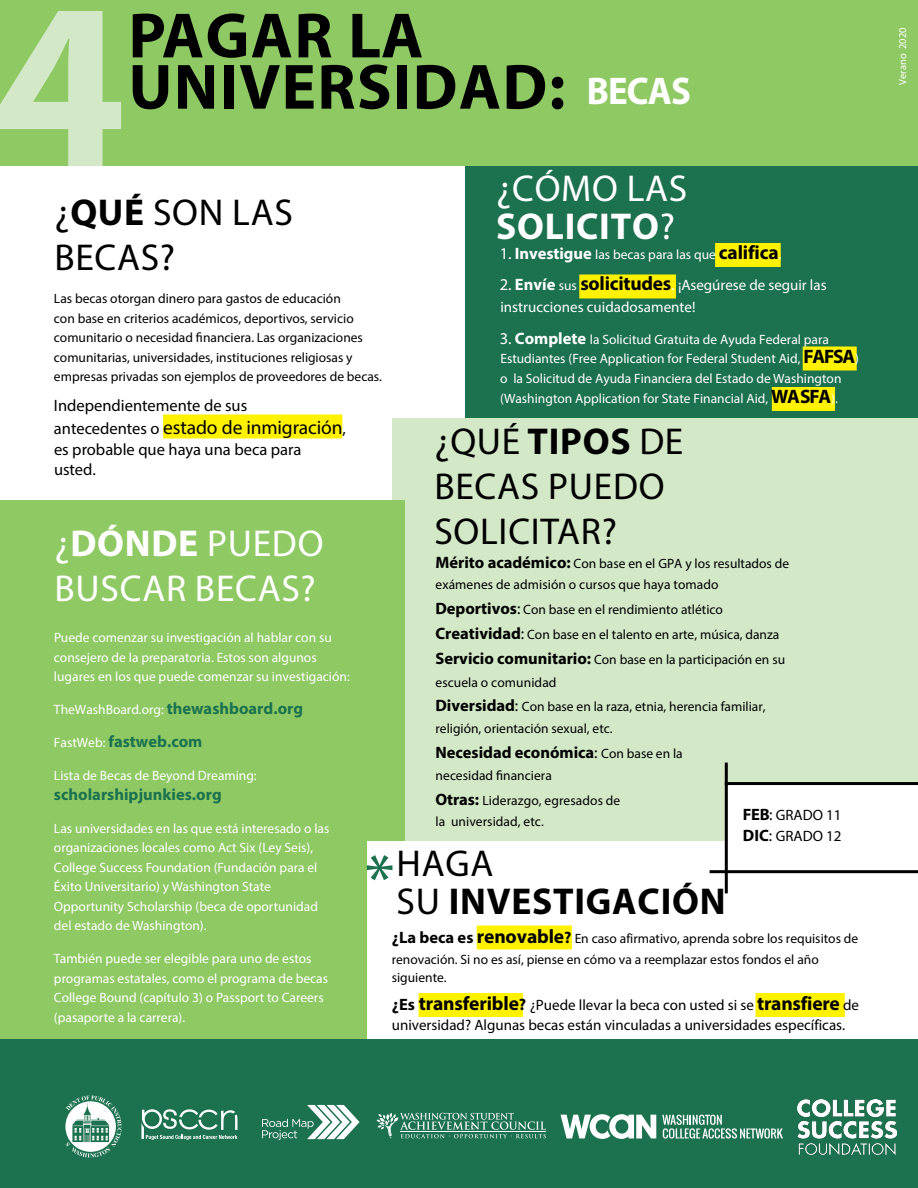
<style>
.page{position:relative;width:918px;height:1188px;background:#fff}
.page>*{position:absolute;margin:0;border:0;box-sizing:border-box;transform-origin:0 0}
.t1{font:700 238.5px "Myriad Pro";color:#d2e8c7}
.t2{font:72px "Myriad Pro";color:#1c724e}
.t3{font:700 64.5px/51.3px "Myriad Pro";letter-spacing:.02em;color:#000}
.t4{font:37.5px/45px "Myriad Pro";letter-spacing:.02em;color:#000}
.t5{font:37.5px/37.5px "Myriad Pro";letter-spacing:.02em;color:#fff}
.t6{font:700 37.5px/37.5px "Myriad Pro";letter-spacing:.02em;color:#000}
.t7{font:19.5px "Myriad Pro";letter-spacing:-.01em;color:#000}
.t8{font:16.5px/19.8px "Myriad Pro";color:#000}
.t9{font:700 16.5px "Myriad Pro";color:#1c724e}
.t10{font:700 16.5px "Myriad Pro";color:#000}
.t11{font:15px/20.2px "Myriad Pro";color:#000}
.t12{font:15px/21.8px "Myriad Pro";color:#fff}
.t13{font:13.5px/19.5px "Myriad Pro";color:#fff}
.t14{font:13.5px/19.5px "Myriad Pro";color:#000}
.t15{font:10.5px "Myriad Pro";color:#fff}
.s1{font-size:38.7px;color:#fff}
.s2{font-weight:700}
.s3{font-size:16.5px}
.s4{font-weight:700;font-size:16.5px}
.s5{font-weight:700;font-size:19.5px;color:#000}
.s6{font-size:13.5px}
.s7{font-weight:400}
.s8{font-weight:400;font-size:13.5px}
.s9{font-weight:700;font-size:16.5px;color:#1c724e}
.s10{font-weight:400;font-size:13.5px;color:#fff}
.s11{font-weight:700;font-size:19.5px}
</style>
<div class="page">
<div style="left:392px;top:418px;width:526px;height:450px;background:#d2e8c7"></div>
<div style="left:465px;top:113px;width:453px;height:305px;background:#1c724e"></div>
<div style="left:715px;top:242px;width:66px;height:26px;background:#fff200"></div>
<div style="left:579px;top:274px;width:97px;height:25px;background:#fff200"></div>
<div style="left:803px;top:346px;width:54px;height:25px;background:#fff200"></div>
<div style="left:772px;top:386px;width:63px;height:26px;background:#fff200"></div>
<div style="left:0;top:500px;width:405px;height:557px;background:#8fc964"></div>
<div style="left:0;top:0;width:918px;height:165px;background:#8fc964"></div>
<div style="left:163px;top:414px;width:179px;height:24px;background:#fff200"></div>
<div style="left:367px;top:841px;width:551px;height:209px;background:#fff"></div>
<div style="left:477px;top:924px;width:95px;height:27px;background:#fff200"></div>
<div style="left:419px;top:992px;width:104px;height:26px;background:#fff200"></div>
<div style="left:756px;top:992px;width:89px;height:26px;background:#fff200"></div>
<div style="left:728px;top:783px;width:190px;height:87px;background:#fff"></div>
<hr style="left:725px;top:782px;width:193px;height:3px;background:#000">
<hr style="left:725px;top:763px;width:3px;height:130px;background:#000">
<hr style="left:710px;top:870px;width:208px;height:3px;background:#000">
<div style="left:0;top:1039px;width:918px;height:149px;background:#1c724e"></div>
<svg style="left:262px;top:1105px;width:98px;height:35px"></svg>
<svg style="left:560px;top:1114px;width:96px;height:25px"></svg>
<svg style="left:662px;top:1115px;width:121px;height:24px"></svg>
<svg style="left:377px;top:1113px;width:169px;height:26px"></svg>
<svg style="left:141px;top:1109px;width:97px;height:31px"></svg>
<svg style="left:65px;top:1096px;width:57px;height:62px"></svg>
<img style="left:797px;top:1099px;width:99px;height:56px">
<h1 class="t1" style="left:-6px;top:-70px;width:134px">4</h1>
<h3 class="t3" style="left:129px;top:8px;width:564px">PAGAR LA<br>UNIVERSIDAD: <span class="s1">BECAS</span></h3>
<h3 class="t4" style="left:54px;top:189px;width:240px">¿<span class="s2">QUÉ</span> SON LAS<br>BECAS?</h3>
<p class="t14" style="left:54px;top:289px;width:329px">Las becas otorgan dinero para gastos de educación<br>con base en criterios académicos, deportivos, servicio comunitario o necesidad financiera. Las organizaciones comunitarias, universidades, instituciones religiosas y empresas privadas son ejemplos de proveedores de becas.</p>
<p class="t8" style="left:54px;top:396px;width:195px">Independientemente de sus</p>
<h3 class="t7" style="left:54px;top:415px;width:293px"><span class="s3">antecedentes o</span> estado de inmigración<span class="s3">,</span></h3>
<p class="t8" style="left:54px;top:439px;width:249px">es probable que haya una beca para usted.</p>
<h3 class="t5" style="left:496px;top:169px;width:193px">¿CÓMO LAS<br><span class="s2">SOLICITO</span>?</h3>
<p class="t13" style="left:500px;top:244px;width:283px"><span class="s3">1.</span> <span class="s4">Investigue</span> las becas para las que <span class="s5">califica</span>.</p>
<p class="t12" style="left:500px;top:274px;width:328px"><span class="s3">2.</span> <span class="s4">Envíe</span> <span class="s6">sus</span> <span class="s5">solicitudes</span><span class="s3">.</span> ¡Asegúrese de seguir las instrucciones cuidadosamente!</p>
<p class="t13" style="left:500px;top:329px;width:361px"><span class="s3">3.</span> <span class="s4">Complete</span> la Solicitud Gratuita de Ayuda Federal para Estudiantes (Free Application for Federal Student Aid, <span class="s5">FAFSA</span>) o la Solicitud de Ayuda Financiera del Estado de Washington (Washington Application for State Financial Aid, <span class="s5">WASFA</span>).</p>
<h3 class="t4" style="left:434px;top:418px;width:250px">¿QUÉ <span class="s2">TIPOS</span> DE<br>BECAS PUEDO<br>SOLICITAR?</h3>
<p class="t14" style="left:435px;top:552px;width:355px;line-height:21.8px"><span class="s4">Mérito académico:</span> Con base en el GPA y los resultados de exámenes de admisión o cursos que haya tomado</p>
<p class="t14" style="left:435px;top:597px;width:351px;line-height:25px"><span class="s4">Deportivos</span><span class="s3">:</span> Con base en el rendimiento atlético<br><span class="s4">Creatividad</span><span class="s3">:</span> Con base en el talento en arte, música, danza<br><span class="s4">Servicio comunitario:</span> Con base en la participación en su</p>
<p class="t14" style="left:435px;top:669px;width:332px;line-height:24.8px">escuela o comunidad<br><span class="s4">Diversidad</span><span class="s3">:</span> Con base en la raza, etnia, herencia familiar,</p>
<p class="t14" style="left:435px;top:719px;width:179px">religión, orientación sexual, etc.</p>
<p class="t10" style="left:436px;top:742px;width:249px">Necesidad económica<span class="s7">:</span> <span class="s8">Con base en la</span></p>
<p class="t14" style="left:435px;top:762px;width:186px;line-height:24.9px">necesidad financiera<br><span class="s4">Otras:</span> Liderazgo, egresados de</p>
<p class="t14" style="left:436px;top:812px;width:110px">la universidad, etc.</p>
<p class="t11" style="left:743px;top:804px;width:100px;line-height:21px"><span class="s4">FEB</span><span class="s3">:</span> GRADO 11<br><span class="s4">DIC</span><span class="s3">:</span> GRADO 12</p>
<h3 class="t5" style="left:54px;top:520px;width:271px;line-height:45px">¿<span class="s2">DÓNDE</span> PUEDO<br>BUSCAR BECAS?</h3>
<p class="t13" style="left:54px;top:628px;width:297px">Puede comenzar su investigación al hablar con su consejero de la preparatoria. Estos son algunos lugares en los que puede comenzar su investigación:</p>
<p class="t13" style="left:54px;top:700px;width:251px">TheWashBoard.org: <span class="s9">thewashboard.org</span></p>
<p class="t9" style="left:54px;top:731px;width:150px"><span class="s10">FastWeb:</span> fastweb.com</p>
<p class="t13" style="left:54px;top:766px;width:204px">Lista de Becas de Beyond Dreaming:</p>
<p class="t9" style="left:54px;top:784px;width:169px">scholarshipjunkies.org</p>
<p class="t13" style="left:54px;top:818px;width:277px">Las universidades en las que está interesado o las organizaciones locales como Act Six (Ley Seis), College Success Foundation (Fundación para el Éxito Universitario) y Washington State Opportunity Scholarship (beca de oportunidad del estado de Washington).</p>
<p class="t13" style="left:54px;top:949px;width:276px">También puede ser elegible para uno de estos programas estatales, como el programa de becas College Bound (capítulo 3) o Passport to Careers (pasaporte a la carrera).</p>
<h3 class="t6" style="left:397px;top:844px;width:331px"><span class="s7">HAGA<br>SU</span> INVESTIGACIÓN</h3>
<p class="t14" style="left:392px;top:927px;width:468px;line-height:21.6px"><span class="s4">¿La beca es</span> <span class="s11">renovable</span><span class="s4">?</span> En caso afirmativo, aprenda sobre los requisitos de renovación. Si no es así, piense en cómo va a reemplazar estos fondos el año</p>
<p class="t14" style="left:392px;top:968px;width:56px">siguiente.</p>
<p class="t11" style="left:392px;top:995px;width:469px"><span class="s4">¿Es</span> <span class="s11">transferible</span><span class="s4">?</span> ¿Puede llevar la beca con usted si se <span class="s11">transfiere</span> de universidad? Algunas becas están vinculadas a universidades específicas.</p>
<h2 class="t2" style="left:365px;top:836px;width:31px">*</h2>
<p class="t15" style="left:896px;top:85px;width:59px;rotate:-90deg">Verano 2020</p>
</div>
